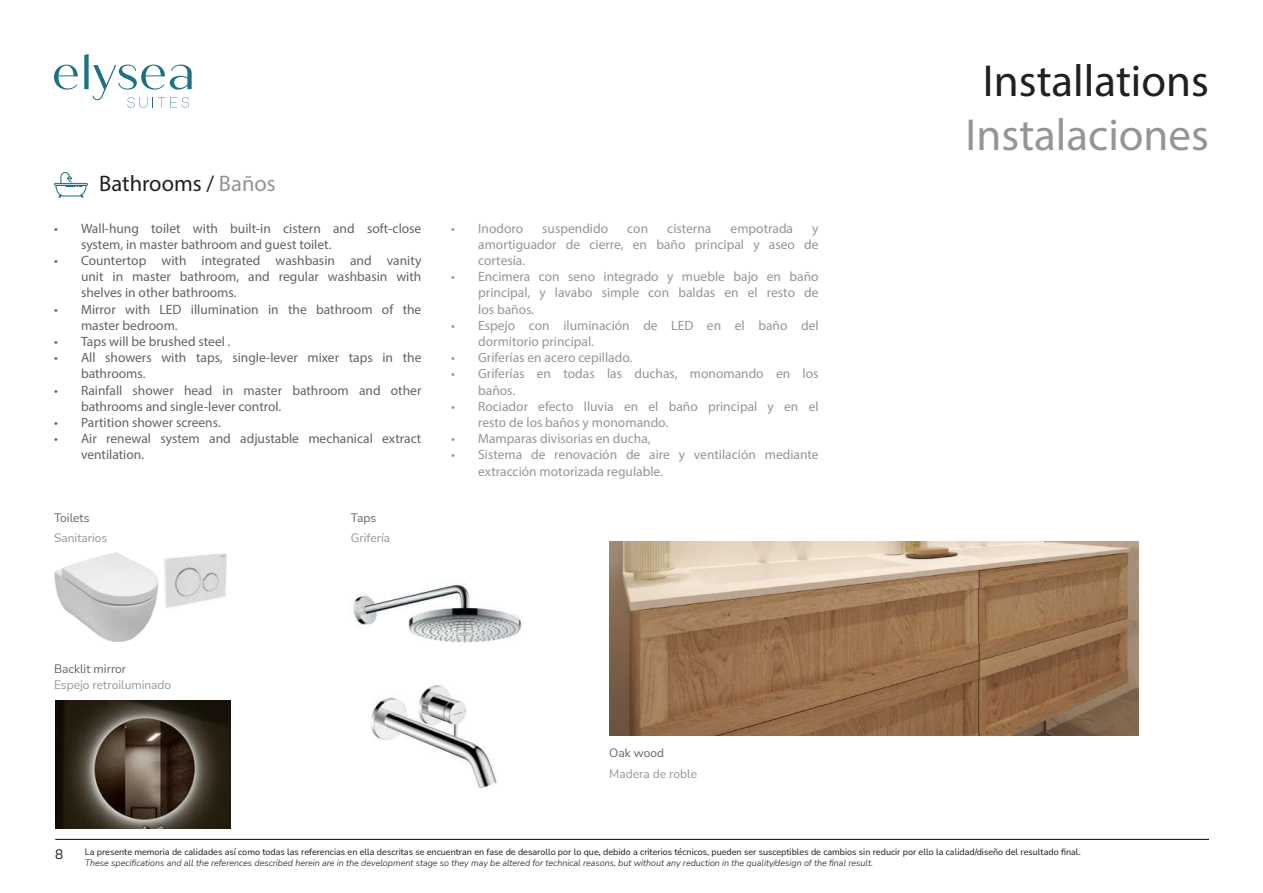
<style>
.page{position:relative;width:1263px;height:893px;background:#fff}
.page>*{position:absolute;margin:0;border:0;box-sizing:border-box;transform-origin:0 0}
.t1{font:45px "Myriad Pro";color:#231f20}
.t2{font:45px "Myriad Pro";color:#939598}
.t3{font:22.5px "Myriad Pro";color:#231f20}
.t4{font:13.5px/16.2px "Myriad Pro";color:#636366}
.t5{font:13.5px/16.2px "Myriad Pro";color:#939598}
.t6{font:13.5px "Nunito Sans";color:#1b1513}
.t7{font:12px "Nunito Sans";color:#939598}
.t8{font:12px "Nunito Sans";color:#636366}
.t9{font:9px "Nunito Sans";color:#1b1513}
.t10{font:italic 300 9px "Nunito Sans";color:#1b1513}
.s1{color:#939598}
</style>
<div class="page">
<hr style="left:55px;top:839px;width:1154px;height:1px;background:#000">
<svg style="left:54px;top:65px;width:24px;height:25px"></svg>
<svg style="left:84px;top:54px;width:108px;height:54px"></svg>
<img style="left:54px;top:553px;width:105px;height:88px">
<img style="left:164px;top:553px;width:63px;height:55px">
<svg style="left:54px;top:172px;width:34px;height:26px"></svg>
<img style="left:353px;top:583px;width:169px;height:60px">
<img style="left:371px;top:684px;width:126px;height:104px">
<img style="left:55px;top:700px;width:176px;height:128px">
<img style="left:609px;top:542px;width:530px;height:193px">
<h2 class="t3" style="left:99px;top:170px;width:178px">Bathrooms / <span class="s1">Baños</span></h2>
<p class="t4" style="left:81px;top:220px;width:342px;text-indent:-27px">• Wall-hung toilet with built-in cistern and soft-close system, in master bathroom and guest toilet.</p>
<p class="t4" style="left:81px;top:252px;width:342px;text-align:justify;text-indent:-27px">• Countertop with integrated washbasin and vanity unit in master bathroom, and regular washbasin with shelves in other bathrooms.</p>
<p class="t4" style="left:81px;top:301px;width:342px;text-indent:-27px">• Mirror with LED illumination in the bathroom of the master bedroom.</p>
<p class="t4" style="left:54px;top:333px;width:178px">• Taps will be brushed steel .</p>
<p class="t4" style="left:81px;top:349px;width:342px;text-indent:-27px">• All showers with taps, single-lever mixer taps in the bathrooms.</p>
<p class="t4" style="left:81px;top:382px;width:342px;text-indent:-27px">• Rainfall shower head in master bathroom and other bathrooms and single-lever control.</p>
<p class="t4" style="left:54px;top:414px;width:168px">• Partition shower screens.</p>
<p class="t4" style="left:81px;top:430px;width:342px;text-indent:-27px">• Air renewal system and adjustable mechanical extract ventilation.</p>
<p class="t8" style="left:54px;top:509px;width:37px">Toilets</p>
<p class="t7" style="left:54px;top:529px;width:55px">Sanitarios</p>
<p class="t8" style="left:351px;top:509px;width:27px">Taps</p>
<p class="t7" style="left:351px;top:529px;width:41px">Grifería</p>
<p class="t5" style="left:451px;top:220px;width:73px">• Inodoro</p>
<p class="t5" style="left:542px;top:220px;width:67px">suspendido</p>
<p class="t5" style="left:627px;top:220px;width:22px">con</p>
<p class="t5" style="left:667px;top:220px;width:46px">cisterna</p>
<p class="t5" style="left:730px;top:220px;width:64px">empotrada</p>
<p class="t5" style="left:478px;top:220px;width:342px;text-align:justify;text-indent:334px">y amortiguador de cierre, en baño principal y aseo de cortesía.</p>
<p class="t5" style="left:478px;top:268px;width:342px;text-align:justify;text-indent:-27px">• Encimera con seno integrado y mueble bajo en baño principal, y lavabo simple con baldas en el resto de los baños.</p>
<p class="t5" style="left:478px;top:317px;width:342px;text-indent:-27px">• Espejo con iluminación de LED en el baño del dormitorio principal.</p>
<p class="t5" style="left:451px;top:349px;width:183px">• Griferías en acero cepillado.</p>
<p class="t5" style="left:478px;top:366px;width:342px;text-indent:-27px">• Griferías en todas las duchas, monomando en los baños.</p>
<p class="t5" style="left:478px;top:398px;width:342px;text-indent:-27px">• Rociador efecto lluvia en el baño principal y en el resto de los baños y monomando.</p>
<p class="t5" style="left:451px;top:430px;width:201px">• Mamparas divisorias en ducha,</p>
<p class="t5" style="left:478px;top:447px;width:342px;text-indent:-27px">• Sistema de renovación de aire y ventilación mediante extracción motorizada regulable.</p>
<p class="t8" style="left:54px;top:660px;width:74px">Backlit mirror</p>
<p class="t7" style="left:54px;top:677px;width:119px">Espejo retroiluminado</p>
<p class="t8" style="left:609px;top:744px;width:56px">Oak wood</p>
<p class="t7" style="left:609px;top:765px;width:89px">Madera de roble</p>
<h1 class="t1" style="left:983px;top:53px;width:228px">Installations</h1>
<h1 class="t2" style="left:965px;top:107px;width:245px">Instalaciones</h1>
<p class="t6" style="left:55px;top:845px;width:10px">8</p>
<p class="t9" style="left:85px;top:845px;width:997px">La presente memoria de calidades así como todas las referencias en ella descritas se encuentran en fase de desarollo por lo que, debido a criterios técnicos, pueden ser susceptibles de cambios sin reducir por ello la calidad/diseño del resultado final.</p>
<p class="t10" style="left:85px;top:856px;width:790px">These specifications and all the references described herein are in the development stage so they may be altered for technical reasons, but without any reduction in the quality/design of the final result.</p>
</div>
